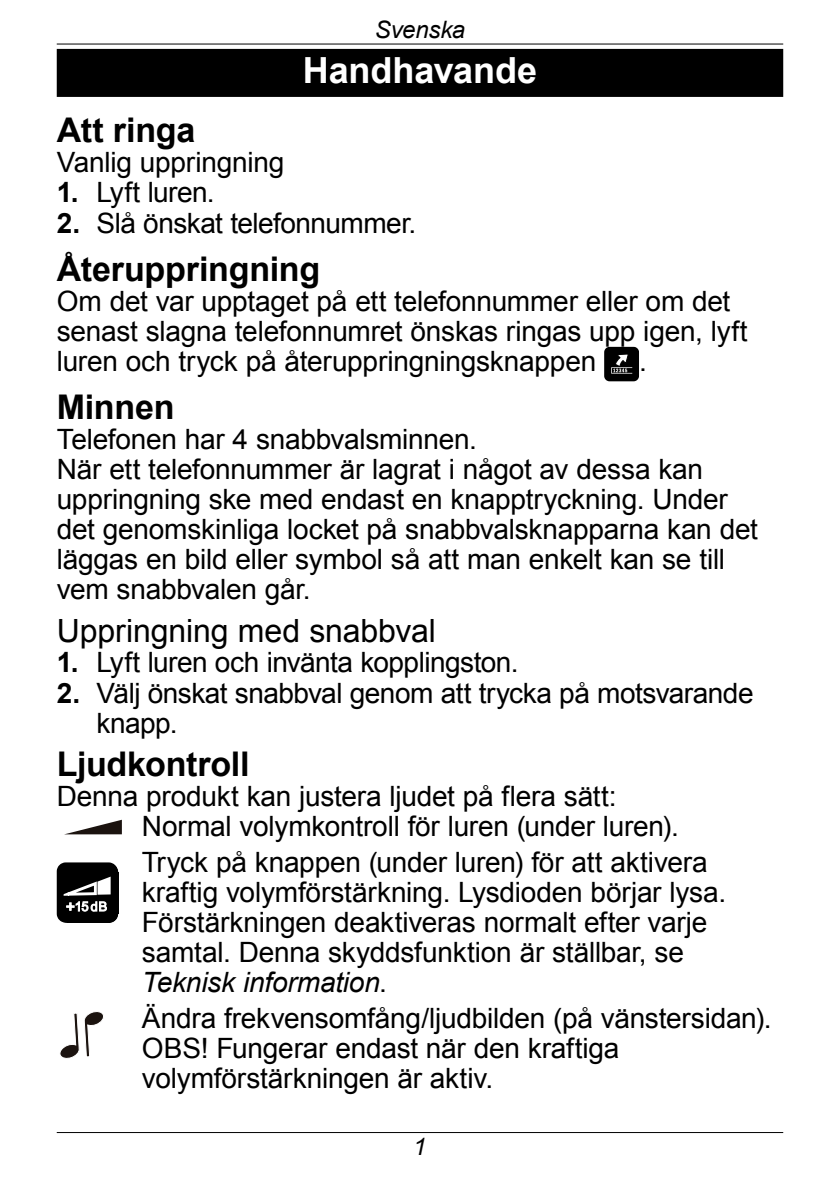
<style>
.page{position:relative;width:840px;height:1191px;background:#fff}
.page>*{position:absolute;margin:0;border:0;box-sizing:border-box;transform-origin:0 0}
.PLUS_Doro_Headline{font:700 36px "Arial";letter-spacing:-.005em;color:#fff}
.PLUS_Doro_Headline-2{font:700 34px "Arial";letter-spacing:-.01em;color:#000}
.PLUS_Doro_Headline-3{font:32px "Arial";letter-spacing:-.005em;color:#000}
.PLUS_Doro_TEXT{font:28px/30px "Arial";letter-spacing:-.01em;color:#000}
.PLUS_Doro_med_tabb{font:28px/30px "Arial";letter-spacing:-.01em;color:#000}
.PLUS_Doro_Descripti{font:28px/30px "Arial";letter-spacing:-.02em;color:#000}
.Doro_Head_UP{font:italic 24px "Arial";letter-spacing:-.01em;color:#000}
.s1{font-weight:700}
.s2{font-style:italic}
</style>
<div class="page">
<hr style="left:57px;top:1132px;width:725px;height:1px;background:#000">
<hr style="left:57px;top:44px;width:725px;height:1px;background:#000">
<div style="left:57px;top:49px;width:725px;height:48px;background:#000"></div>
<svg style="left:604px;top:347px;width:34px;height:34px"></svg>
<svg style="left:66px;top:819px;width:56px;height:15px"></svg>
<svg style="left:57px;top:862px;width:61px;height:60px;background:#313131"></svg>
<svg style="left:60px;top:1011px;width:44px;height:48px"></svg>
<p class="Doro_Head_UP" style="left:374px;top:14px;width:92px">Svenska</p>
<p class="PLUS_Doro_Headline" style="left:302px;top:47px;width:236px">Handhavande</p>
<p class="PLUS_Doro_Headline-2" style="left:57px;top:107px;width:140px">Att ringa</p>
<p class="PLUS_Doro_TEXT" style="left:57px;top:147px;width:229px">Vanlig uppringning</p>
<p class="PLUS_Doro_Descripti" style="left:57px;top:177px;width:159px"><span class="s1">1.</span> Lyft luren.</p>
<p class="PLUS_Doro_Descripti" style="left:57px;top:208px;width:360px"><span class="s1">2.</span> Slå önskat telefonnummer.</p>
<p class="PLUS_Doro_Headline-2" style="left:57px;top:247px;width:265px">Återuppringning</p>
<p class="PLUS_Doro_TEXT" style="left:57px;top:287px;width:692px">Om det var upptaget på ett telefonnummer eller om det senast slagna telefonnumret önskas ringas upp igen, lyft luren och tryck på återuppringningsknappen</p>
<p class="PLUS_Doro_TEXT" style="left:638px;top:347px;width:9px">.</p>
<p class="PLUS_Doro_Headline-2" style="left:57px;top:384px;width:119px">Minnen</p>
<p class="PLUS_Doro_TEXT" style="left:57px;top:424px;width:421px">Telefonen har 4 snabbvalsminnen.</p>
<p class="PLUS_Doro_TEXT" style="left:57px;top:454px;width:702px">När ett telefonnummer är lagrat i något av dessa kan uppringning ske med endast en knapptryckning. Under det genomskinliga locket på snabbvalsknapparna kan det läggas en bild eller symbol så att man enkelt kan se till vem snabbvalen går.</p>
<p class="PLUS_Doro_Headline-3" style="left:57px;top:610px;width:380px">Uppringning med snabbval</p>
<p class="PLUS_Doro_Descripti" style="left:57px;top:647px;width:463px"><span class="s1">1.</span> Lyft luren och invänta kopplingston.</p>
<p class="PLUS_Doro_Descripti" style="left:96px;top:678px;width:658px;text-indent:-40px"><span class="s1">2.</span> Välj önskat snabbval genom att trycka på motsvarande knapp.</p>
<p class="PLUS_Doro_Headline-2" style="left:57px;top:741px;width:194px">Ljudkontroll</p>
<p class="PLUS_Doro_TEXT" style="left:57px;top:781px;width:561px">Denna produkt kan justera ljudet på flera sätt:</p>
<p class="PLUS_Doro_med_tabb" style="left:142px;top:811px;width:538px">Normal volymkontroll för luren (under luren).</p>
<p class="PLUS_Doro_med_tabb" style="left:142px;top:847px;width:585px">Tryck på knappen (under luren) för att aktivera kraftig volymförstärkning. Lysdioden börjar lysa.<br>Förstärkningen deaktiveras normalt efter varje samtal. Denna skyddsfunktion är ställbar, se <span class="s2">Teknisk information</span>.</p>
<p class="PLUS_Doro_med_tabb" style="left:142px;top:1003px;width:630px">Ändra frekvensomfång/ljudbilden (på vänstersidan).<br>OBS! Fungerar endast när den kraftiga volymförstärkningen är aktiv.</p>
</div>
